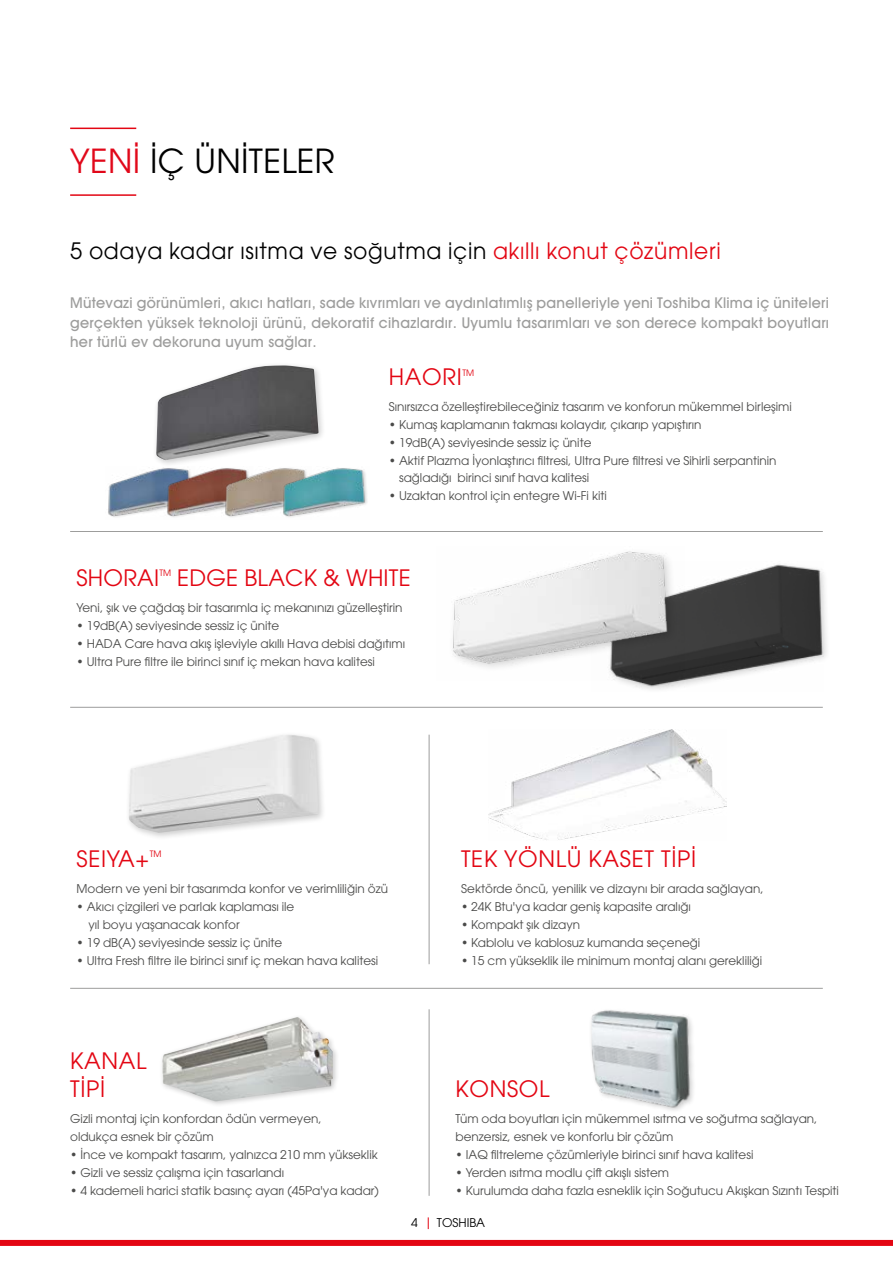
<style>
.page{position:relative;width:893px;height:1263px;background:#fff}
.page>*{position:absolute;margin:0;border:0;box-sizing:border-box;transform-origin:0 0}
.t1{font:33px "ITC Avant Garde Pro";letter-spacing:.01em;color:#000}
.t2{font:22.5px "ITC Avant Garde Pro";letter-spacing:.03em;color:#000}
.t3{font:22.5px/28.5px "ITC Avant Garde Pro";letter-spacing:.03em;color:#e30613}
.t4{font:22.5px "ITC Avant Garde Pro";letter-spacing:.01em;color:#e30613}
.t5{font:500 15px/19.5px "Avant Garde Gothic X";letter-spacing:.02em;color:#9d9d9c;text-align:justify}
.t6{font:12px/18px "ITC Avant Garde Pro";color:#4a4a49}
.t7{font:12px "ITC Avant Garde Pro";color:#000}
.t8{font:8.7px "ITC Avant Garde Pro";color:#e30613}
.s1{color:#e1081a}
.s2{color:#e30613}
</style>
<div class="page">
<svg style="left:428px;top:1217px;width:1px;height:12px"></svg>
<div style="left:0;top:1240px;width:893px;height:6px;background:#e30613"></div>
<hr style="left:70px;top:194px;width:66px;height:2px;background:#e30613">
<hr style="left:70px;top:128px;width:66px;height:1px;background:#e30613">
<div style="left:126px;top:731px;width:200px;height:110px;background:#000;opacity:.2"></div>
<img style="left:129px;top:735px;width:189px;height:98px">
<div style="left:160px;top:1014px;width:179px;height:93px;background:#000;opacity:.2"></div>
<img style="left:162px;top:1017px;width:171px;height:84px">
<div style="left:589px;top:1008px;width:107px;height:105px;background:#000;opacity:.2"></div>
<img style="left:592px;top:1008px;width:98px;height:103px">
<hr style="left:70px;top:531px;width:753px;height:1px;background:#9d9d9c">
<hr style="left:70px;top:707px;width:753px;height:1px;background:#9d9d9c">
<hr style="left:70px;top:988px;width:753px;height:1px;background:#9d9d9c">
<hr style="left:429px;top:1009px;width:1px;height:187px;background:#9d9d9c">
<hr style="left:429px;top:735px;width:1px;height:229px;background:#9d9d9c">
<div style="left:607px;top:561px;width:223px;height:133px;background:#000;opacity:.2"></div>
<img style="left:607px;top:561px;width:217px;height:131px">
<img style="left:452px;top:551px;width:232px;height:130px">
<div style="left:153px;top:361px;width:174px;height:107px;background:#000;opacity:.2"></div>
<img style="left:156px;top:365px;width:163px;height:95px">
<img style="left:108px;top:467px;width:56px;height:50px">
<img style="left:164px;top:467px;width:58px;height:50px">
<img style="left:222px;top:467px;width:58px;height:50px">
<img style="left:280px;top:467px;width:87px;height:50px">
<img style="left:489px;top:729px;width:237px;height:111px">
<h1 class="t1" style="left:70px;top:140px;width:266px"><span class="s1">YENİ</span> İÇ ÜNİTELER</h1>
<h2 class="t2" style="left:70px;top:237px;width:652px">5 odaya kadar ısıtma ve soğutma için <span class="s2">akıllı konut çözümleri</span></h2>
<p class="t5" style="left:70px;top:293px;width:760px">Mütevazi görünümleri, akıcı hatları, sade kıvrımları ve aydınlatımlış panelleriyle yeni Toshiba Klima iç üniteleri gerçekten yüksek teknoloji ürünü, dekoratif cihazlardır. Uyumlu tasarımları ve son derece kompakt boyutları her türlü ev dekoruna uyum sağlar.</p>
<h2 class="t3" style="left:389px;top:362px;width:75px">HAORI</h2>
<p class="t8" style="left:462px;top:367px;width:13px">TM</p>
<p class="t6" style="left:389px;top:398px;width:405px">Sınırsızca özelleştirebileceğiniz tasarım ve konforun mükemmel birleşimi</p>
<p class="t6" style="left:389px;top:416px;width:314px">• Kumaş kaplamanın takması kolaydır, çıkarıp yapıştırın</p>
<p class="t6" style="left:389px;top:434px;width:204px">• 19dB(A) seviyesinde sessiz iç ünite</p>
<p class="t6" style="left:399px;top:452px;width:379px;line-height:16.5px;text-indent:-10px">• Aktif Plazma İyonlaştırıcı filtresi, Ultra Pure filtresi ve Sihirli serpantinin sağladığı birinci sınıf hava kalitesi</p>
<p class="t6" style="left:389px;top:486px;width:220px">• Uzaktan kontrol için entegre Wi-Fi kiti</p>
<h2 class="t3" style="left:77px;top:563px;width:84px">SHORAI</h2>
<p class="t8" style="left:159px;top:567px;width:13px">TM</p>
<h2 class="t4" style="left:177px;top:563px;width:235px">EDGE BLACK &amp; WHITE</h2>
<p class="t6" style="left:77px;top:599px;width:328px">Yeni, şık ve çağdaş bir tasarımla iç mekanınızı güzelleştirin</p>
<p class="t6" style="left:77px;top:617px;width:204px">• 19dB(A) seviyesinde sessiz iç ünite</p>
<p class="t6" style="left:77px;top:635px;width:330px">• HADA Care hava akış işleviyle akıllı Hava debisi dağıtımı</p>
<p class="t6" style="left:77px;top:653px;width:300px">• Ultra Pure filtre ile birinci sınıf iç mekan hava kalitesi</p>
<h2 class="t3" style="left:77px;top:844px;width:74px">SEIYA+</h2>
<p class="t8" style="left:150px;top:848px;width:13px">TM</p>
<h2 class="t3" style="left:461px;top:844px;width:237px">TEK YÖNLÜ KASET TİPİ</h2>
<p class="t6" style="left:77px;top:880px;width:313px">Modern ve yeni bir tasarımda konfor ve verimliliğin özü</p>
<p class="t6" style="left:88px;top:898px;width:207px;text-indent:-12px">• Akıcı çizgileri ve parlak kaplaması ile yıl boyu yaşanacak konfor</p>
<p class="t6" style="left:77px;top:934px;width:207px">• 19 dB(A) seviyesinde sessiz iç ünite</p>
<p class="t6" style="left:77px;top:952px;width:303px">• Ultra Fresh filtre ile birinci sınıf iç mekan hava kalitesi</p>
<p class="t6" style="left:461px;top:880px;width:304px">Sektörde öncü, yenilik ve dizaynı bir arada sağlayan,</p>
<p class="t6" style="left:461px;top:898px;width:231px">• 24K Btu'ya kadar geniş kapasite aralığı</p>
<p class="t6" style="left:461px;top:916px;width:121px">• Kompakt şık dizayn</p>
<p class="t6" style="left:461px;top:934px;width:241px">• Kablolu ve kablosuz kumanda seçeneği</p>
<p class="t6" style="left:461px;top:952px;width:303px">• 15 cm yükseklik ile minimum montaj alanı gerekliliği</p>
<h2 class="t3" style="left:70px;top:1046px;width:78px">KANAL<br>TİPİ</h2>
<p class="t6" style="left:70px;top:1110px;width:253px">Gizli montaj için konfordan ödün vermeyen, oldukça esnek bir çözüm</p>
<p class="t6" style="left:70px;top:1146px;width:309px">• İnce ve kompakt tasarım, yalnızca 210 mm yükseklik</p>
<p class="t6" style="left:70px;top:1164px;width:216px">• Gizli ve sessiz çalışma için tasarlandı</p>
<p class="t6" style="left:70px;top:1182px;width:310px">• 4 kademeli harici statik basınç ayarı (45Pa'ya kadar)</p>
<h2 class="t3" style="left:455px;top:1074px;width:96px">KONSOL</h2>
<p class="t6" style="left:455px;top:1110px;width:364px">Tüm oda boyutları için mükemmel ısıtma ve soğutma sağlayan, benzersiz, esnek ve konforlu bir çözüm</p>
<p class="t6" style="left:455px;top:1146px;width:299px">• IAQ filtreleme çözümleriyle birinci sınıf hava kalitesi</p>
<p class="t6" style="left:455px;top:1164px;width:215px">• Yerden ısıtma modlu çift akışlı sistem</p>
<p class="t6" style="left:455px;top:1182px;width:385px">• Kurulumda daha fazla esneklik için Soğutucu Akışkan Sızıntı Tespiti</p>
<p class="t7" style="left:411px;top:1215px;width:8px">4</p>
<p class="t7" style="left:437px;top:1215px;width:50px">TOSHIBA</p>
</div>
